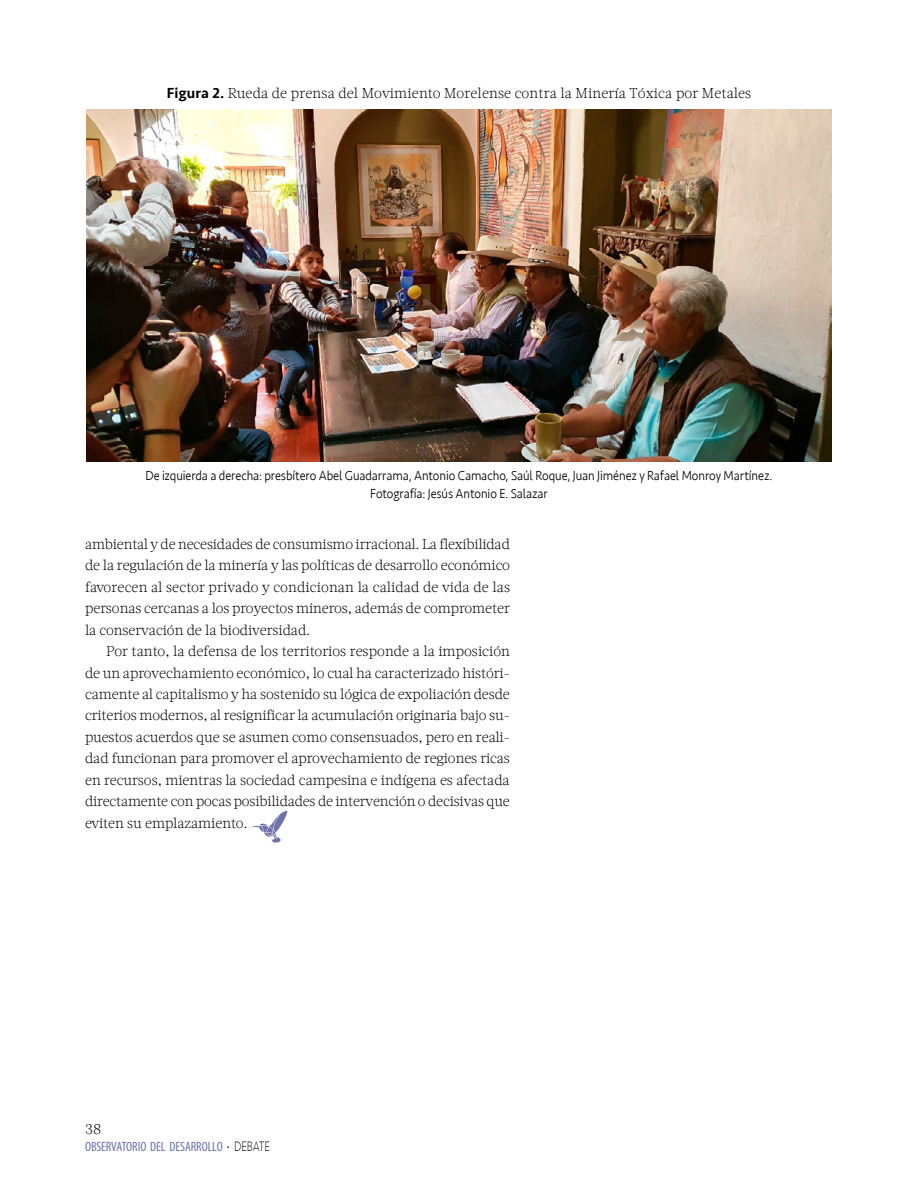
<style>
.page{position:relative;width:918px;height:1188px;background:#fff}
.page>*{position:absolute;margin:0;border:0;box-sizing:border-box;transform-origin:0 0}
.t1{font:300 15px "Acta W01";color:#000}
.t2{font:300 14.25px/21.5px "Acta W01";letter-spacing:-.005em;color:#000;text-align:justify}
.t3{font:300 13.5px/18px "Seravek";letter-spacing:-.005em;color:#000;text-align:center;scale:.91 1}
.t4{font:condensed 13.5px "Myriad Pro";letter-spacing:-.005em;color:#6f73a9}
.s1{font-family:"Seravek";font-weight:500;font-size:15px}
.s2{font-size:15px;color:#000}
.s3{font-family:"Seravek";font-weight:200;font-stretch:normal;font-size:14.1px;color:#000}
</style>
<div class="page">
<svg style="left:251px;top:811px;width:37px;height:32px"></svg>
<img style="left:87px;top:109px;width:744px;height:353px">
<p class="t2" style="left:167px;top:83px;width:586px"><span class="s1">Figura 2.</span> Rueda de prensa del Movimiento Morelense contra la Minería Tóxica por Metales</p>
<p class="t3" style="left:146px;top:466px;width:690px">De izquierda a derecha: presbítero Abel Guadarrama, Antonio Camacho, Saúl Roque, Juan Jiménez y Rafael Monroy Martínez.<br>Fotografía: Jesús Antonio E. Salazar</p>
<p class="t2" style="left:85px;top:533px;width:427px">ambiental y de necesidades de consumismo irracional. La flexibilidad de la regulación de la minería y las políticas de desarrollo económico favorecen al sector privado y condicionan la calidad de vida de las personas cercanas a los proyectos mineros, además de comprometer la conservación de la biodiversidad.</p>
<p class="t2" style="left:85px;top:640px;width:426px;text-indent:21px">Por tanto, la defensa de los territorios responde a la imposición de un aprovechamiento económico, lo cual ha caracterizado históri&shy;camente al capitalismo y ha sostenido su lógica de expoliación desde criterios modernos, al resignificar la acumulación originaria bajo su&shy;puestos acuerdos que se asumen como consensuados, pero en reali&shy;dad funcionan para promover el aprovechamiento de regiones ricas en recursos, mientras la sociedad campesina e indígena es afectada directamente con pocas posibilidades de intervención o decisivas que eviten su emplazamiento.</p>
<p class="t1" style="left:85px;top:1120px;width:18px">38</p>
<p class="t4" style="left:85px;top:1138px;width:187px">OBSERVATORIO DEL DESARROLLO <span class="s2">·</span> <span class="s3">DEBATE</span></p>
</div>
